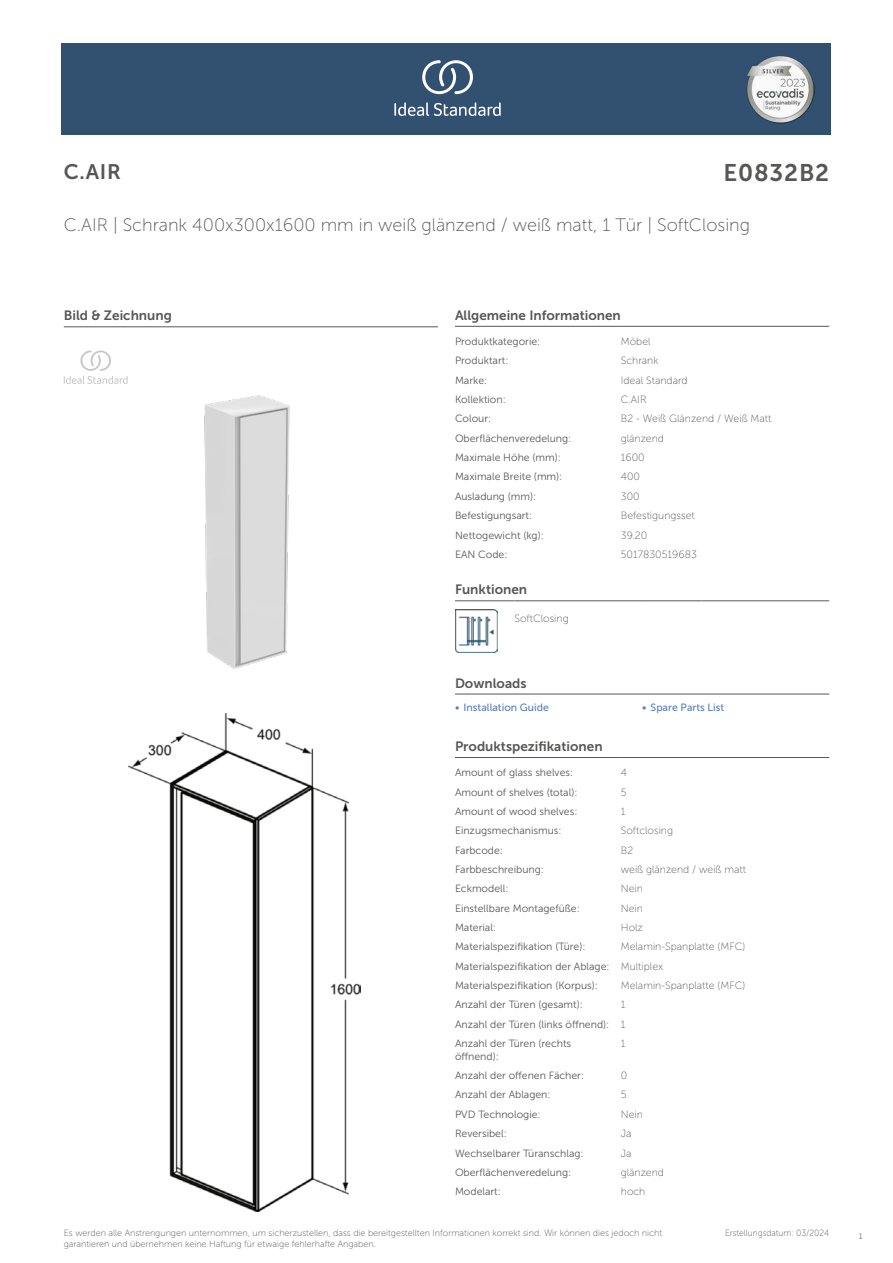
<style>
.page{position:relative;width:893px;height:1263px;background:#fff}
.page>*{position:absolute;margin:0;border:0;box-sizing:border-box;transform-origin:0 0}
.t1{font:24px "Museo Sans 700";letter-spacing:.035em;color:#575756}
.t2{font:21px "Museo Sans 700";color:#575756}
.t3{font:18px "Museo Sans 100";color:#575756}
.t4{font:13.5px "Museo Sans 700";color:#575756}
.t5{font:10.5px/19.4px "Museo Sans 300";color:#575756}
.t6{font:10.5px "Museo Sans 100";color:#575756}
.t7{font:10.5px "Museo Sans 500";color:#5b7ebf}
.t8{font:9px/10.8px "Museo Sans 100";color:#575756}
.t9{font:9px "Museo Sans 100";color:#575756;scale:.95 1}
.t10{font:300 9px "Calibri";color:#575756;scale:.95 1}
.s1{font-family:"Museo Sans 100"}
</style>
<div class="page">
<div style="left:62px;top:43px;width:769px;height:91px;background:#325070"></div>
<hr style="left:455px;top:326px;width:166px;height:1px;background:#575756">
<hr style="left:621px;top:326px;width:208px;height:1px;background:#575756">
<hr style="left:455px;top:600px;width:59px;height:1px;background:#575756">
<hr style="left:514px;top:600px;width:128px;height:1px;background:#575756">
<hr style="left:642px;top:600px;width:60px;height:1px;background:#575756">
<hr style="left:702px;top:600px;width:127px;height:1px;background:#575756">
<img style="left:455px;top:609px;width:42px;height:43px">
<hr style="left:455px;top:694px;width:187px;height:1px;background:#575756">
<hr style="left:642px;top:694px;width:187px;height:1px;background:#575756">
<hr style="left:455px;top:757px;width:166px;height:1px;background:#575756">
<hr style="left:621px;top:757px;width:208px;height:1px;background:#575756">
<img style="left:129px;top:714px;width:231px;height:497px">
<hr style="left:64px;top:327px;width:374px;height:1px;background:#575756">
<svg style="left:64px;top:350px;width:64px;height:34px"></svg>
<img style="left:204px;top:395px;width:86px;height:274px">
<svg style="left:394px;top:102px;width:107px;height:14px"></svg>
<svg style="left:422px;top:60px;width:51px;height:34px"></svg>
<img style="left:746px;top:56px;width:68px;height:67px">
<h2 class="t2" style="left:64px;top:160px;width:59px">C.AIR</h2>
<h1 class="t1" style="left:724px;top:160px;width:107px">E0832B2</h1>
<h3 class="t3" style="left:64px;top:215px;width:688px">C.AIR | Schrank 400x300x1600 mm in weiß glänzend / weiß matt, 1 Tür | SoftClosing</h3>
<p class="t4" style="left:64px;top:308px;width:110px">Bild &amp; Zeichnung</p>
<p class="t4" style="left:455px;top:308px;width:167px">Allgemeine Informationen</p>
<p class="t5" style="left:455px;top:332px;width:87px">Produktkategorie:</p>
<p class="t6" style="left:621px;top:336px;width:31px">Möbel</p>
<p class="t5" style="left:455px;top:351px;width:55px">Produktart:</p>
<p class="t6" style="left:621px;top:355px;width:39px">Schrank</p>
<p class="t5" style="left:455px;top:370px;width:34px">Marke:</p>
<p class="t6" style="left:621px;top:374px;width:68px">Ideal Standard</p>
<p class="t5" style="left:455px;top:390px;width:52px">Kollektion:</p>
<p class="t6" style="left:621px;top:394px;width:27px">C.AIR</p>
<p class="t5" style="left:455px;top:409px;width:38px">Colour:</p>
<p class="t6" style="left:621px;top:413px;width:152px">B2 - Weiß Glänzend / Weiß Matt</p>
<p class="t5" style="left:455px;top:429px;width:118px">Oberflächenveredelung:</p>
<p class="t6" style="left:621px;top:433px;width:45px">glänzend</p>
<p class="t5" style="left:455px;top:448px;width:107px">Maximale Höhe (mm):</p>
<p class="t6" style="left:621px;top:452px;width:25px">1600</p>
<p class="t5" style="left:455px;top:467px;width:109px">Maximale Breite (mm):</p>
<p class="t6" style="left:621px;top:471px;width:21px">400</p>
<p class="t5" style="left:455px;top:487px;width:83px">Ausladung (mm):</p>
<p class="t6" style="left:621px;top:491px;width:20px">300</p>
<p class="t5" style="left:455px;top:506px;width:79px">Befestigungsart:</p>
<p class="t6" style="left:621px;top:510px;width:75px">Befestigungsset</p>
<p class="t5" style="left:455px;top:525px;width:90px">Nettogewicht (kg):</p>
<p class="t6" style="left:621px;top:529px;width:28px">39.20</p>
<p class="t5" style="left:455px;top:545px;width:54px">EAN Code:</p>
<p class="t6" style="left:621px;top:549px;width:78px">5017830519683</p>
<p class="t4" style="left:455px;top:582px;width:74px">Funktionen</p>
<p class="t6" style="left:514px;top:612px;width:56px">SoftClosing</p>
<p class="t4" style="left:455px;top:675px;width:73px">Downloads</p>
<p class="t7" style="left:455px;top:701px;width:95px">• Installation Guide</p>
<p class="t7" style="left:642px;top:701px;width:84px">• Spare Parts List</p>
<p class="t4" style="left:455px;top:739px;width:149px">Produktspezifikationen</p>
<p class="t5" style="left:455px;top:763px;width:120px">Amount of glass shelves:</p>
<p class="t6" style="left:621px;top:767px;width:8px">4</p>
<p class="t5" style="left:455px;top:782px;width:124px">Amount of shelves (total):</p>
<p class="t6" style="left:621px;top:786px;width:7px">5</p>
<p class="t5" style="left:455px;top:802px;width:124px">Amount of wood shelves:</p>
<p class="t6" style="left:621px;top:806px;width:6px">1</p>
<p class="t5" style="left:455px;top:821px;width:108px">Einzugsmechanismus:</p>
<p class="t6" style="left:621px;top:825px;width:54px">Softclosing</p>
<p class="t5" style="left:455px;top:840px;width:49px">Farbcode:</p>
<p class="t6" style="left:621px;top:844px;width:14px">B2</p>
<p class="t5" style="left:455px;top:860px;width:90px">Farbbeschreibung:</p>
<p class="t6" style="left:621px;top:864px;width:127px">weiß glänzend / weiß matt</p>
<p class="t5" style="left:455px;top:879px;width:55px">Eckmodell:</p>
<p class="t6" style="left:621px;top:883px;width:24px">Nein</p>
<p class="t5" style="left:455px;top:898px;width:126px">Einstellbare Montagefüße:</p>
<p class="t6" style="left:621px;top:902px;width:24px">Nein</p>
<p class="t5" style="left:455px;top:918px;width:43px">Material:</p>
<p class="t6" style="left:621px;top:922px;width:24px">Holz</p>
<p class="t5" style="left:455px;top:937px;width:132px">Materialspezifikation (Türe):</p>
<p class="t6" style="left:621px;top:941px;width:126px">Melamin-Spanplatte (MFC)</p>
<p class="t5" style="left:455px;top:956px;width:210px">Materialspezifikation der Ablage: <span class="s1">Multiplex<br></span>Materialspezifikation (Korpus):</p>
<p class="t6" style="left:621px;top:980px;width:126px">Melamin-Spanplatte (MFC)</p>
<p class="t5" style="left:455px;top:995px;width:129px">Anzahl der Türen (gesamt):</p>
<p class="t6" style="left:621px;top:999px;width:6px">1</p>
<p class="t5" style="left:455px;top:1014px;width:172px">Anzahl der Türen (links öffnend): <span class="s1">1<br></span>Anzahl der Türen (rechts</p>
<p class="t5" style="left:455px;top:1046px;width:45px">öffnend):</p>
<p class="t6" style="left:621px;top:1038px;width:6px">1</p>
<p class="t5" style="left:455px;top:1066px;width:131px">Anzahl der offenen Fächer:</p>
<p class="t6" style="left:621px;top:1070px;width:8px">0</p>
<p class="t5" style="left:455px;top:1085px;width:97px">Anzahl der Ablagen:</p>
<p class="t6" style="left:621px;top:1089px;width:7px">5</p>
<p class="t5" style="left:455px;top:1104px;width:87px">PVD Technologie:</p>
<p class="t6" style="left:621px;top:1109px;width:24px">Nein</p>
<p class="t5" style="left:455px;top:1124px;width:53px">Reversibel:</p>
<p class="t6" style="left:621px;top:1128px;width:12px">Ja</p>
<p class="t5" style="left:455px;top:1143px;width:130px">Wechselbarer Türanschlag:</p>
<p class="t6" style="left:621px;top:1147px;width:12px">Ja</p>
<p class="t5" style="left:455px;top:1163px;width:118px">Oberflächenveredelung:</p>
<p class="t6" style="left:621px;top:1167px;width:45px">glänzend</p>
<p class="t5" style="left:455px;top:1182px;width:47px">Modelart:</p>
<p class="t6" style="left:621px;top:1186px;width:26px">hoch</p>
<p class="t8" style="left:64px;top:1227px;width:600px">Es werden alle Anstrengungen unternommen, um sicherzustellen, dass die bereitgestellten Informationen korrekt sind. Wir können dies jedoch nicht garantieren und übernehmen keine Haftung für etwaige fehlerhafte Angaben.</p>
<p class="t9" style="left:725px;top:1228px;width:111px">Erstellungsdatum: 03/2024</p>
<p class="t10" style="left:858px;top:1230px;width:6px">1</p>
</div>
